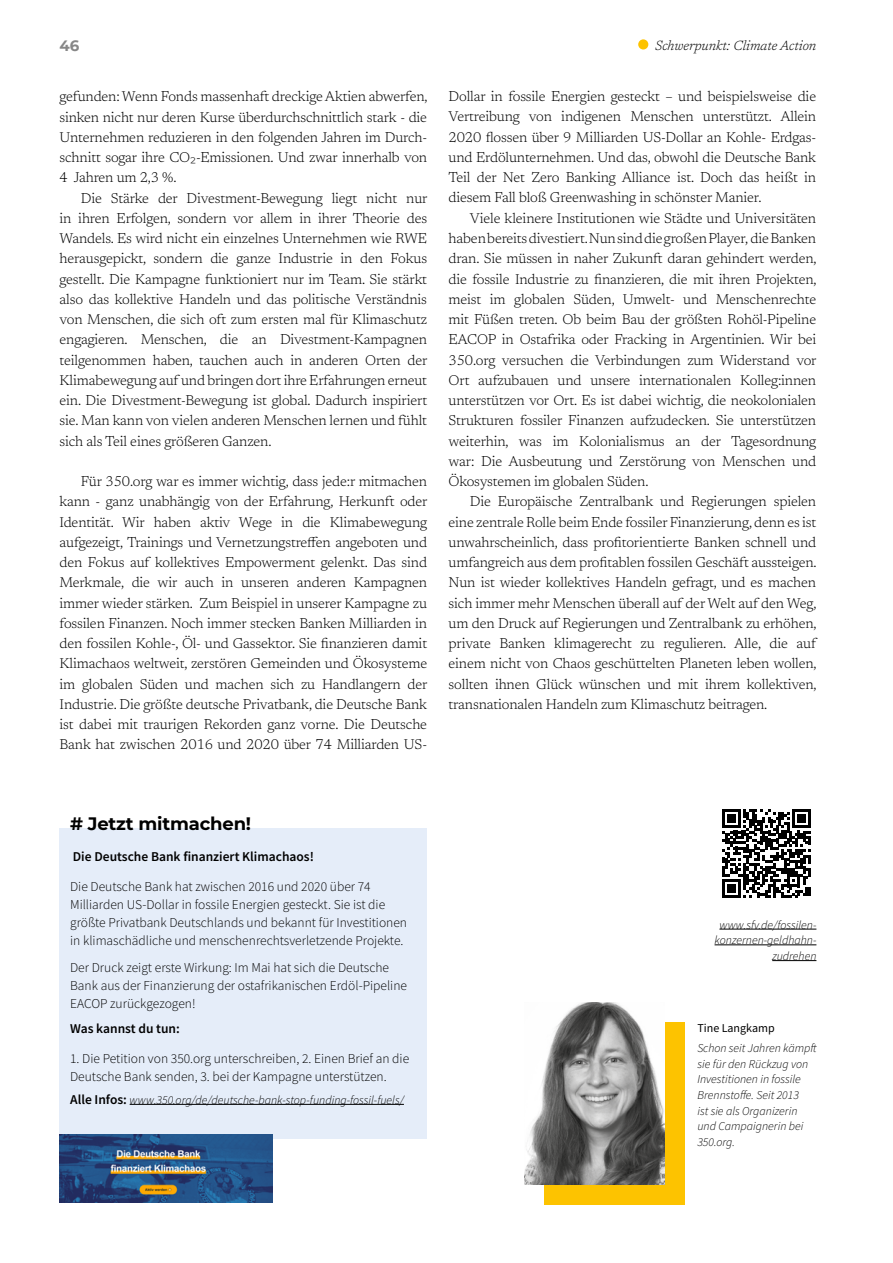
<style>
.page{position:relative;width:893px;height:1263px;background:#fff}
.page>*{position:absolute;margin:0;border:0;box-sizing:border-box;transform-origin:0 0}
.t1{font:700 18px "Montserrat";letter-spacing:-.01em;color:#000}
.t2{font:700 15px "Montserrat";color:#878787}
.t3{font:300 14.25px/20.2px "Newsreader";letter-spacing:-.01em;color:#000;text-align:justify}
.t4{font:300 13.5px/18px "Source Sans Pro";color:#000}
.t5{font:600 13.5px "Source Sans Pro";color:#000}
.t6{font:italic 300 13.5px "Newsreader";color:#000}
.t7{font:italic 300 12px/15.8px "Source Sans Pro";color:#000}
.t8{font:12px "Source Sans Pro";color:#000}
.s1{font-family:"Montserrat"}
.s2{font-weight:600;font-style:normal;font-size:13.5px}
</style>
<div class="page">
<div style="left:544px;top:1023px;width:141px;height:182px;background:#fdc300"></div>
<img style="left:524px;top:1002px;width:140px;height:183px">
<div style="left:638px;top:39px;width:10px;height:11px;background:#fdc300;border-radius:50%"></div>
<hr style="left:719px;top:929px;width:97px;height:1px;background:#000">
<hr style="left:714px;top:944px;width:102px;height:1px;background:#000">
<hr style="left:772px;top:960px;width:44px;height:1px;background:#000">
<svg style="left:722px;top:809px;width:89px;height:89px"></svg>
<div style="left:60px;top:828px;width:367px;height:310px;background:#e5edf9"></div>
<hr style="left:130px;top:1104px;width:274px;height:1px;background:#000">
<img style="left:60px;top:1134px;width:212px;height:68px">
<p class="t2" style="left:60px;top:34px;width:21px">46</p>
<p class="t6" style="left:655px;top:35px;width:163px">Schwerpunkt: Climate Action</p>
<p class="t3" style="left:60px;top:86px;width:369px">gefunden: Wenn Fonds massenhaft dreckige Aktien abwerfen, sinken nicht nur deren Kurse überdurchschnittlich stark - die Unternehmen reduzieren in den folgenden Jahren im Durch&shy;schnitt sogar ihre CO<span class="s1">2</span>-Emissionen. Und zwar innerhalb von 4 Jahren um 2,3 %.</p>
<p class="t3" style="left:60px;top:187px;width:369px;text-indent:21px">Die Stärke der Divestment-Bewegung liegt nicht nur in ihren Erfolgen, sondern vor allem in ihrer Theorie des Wandels. Es wird nicht ein einzelnes Unternehmen wie RWE herausgepickt, sondern die ganze Industrie in den Fokus gestellt. Die Kampagne funktioniert nur im Team. Sie stärkt also das kollektive Handeln und das politische Verständnis von Menschen, die sich oft zum ersten mal für Klimaschutz engagieren. Menschen, die an Divestment-Kampagnen teilgenommen haben, tauchen auch in anderen Orten der Klimabewegung auf und bringen dort ihre Erfahrungen erneut ein. Die Divestment-Bewegung ist global. Dadurch inspiriert sie. Man kann von vielen anderen Menschen lernen und fühlt sich als Teil eines größeren Ganzen.</p>
<p class="t3" style="left:60px;top:470px;width:369px;text-indent:21px">Für 350.org war es immer wichtig, dass jede:r mitmachen kann - ganz unabhängig von der Erfahrung, Herkunft oder Identität. Wir haben aktiv Wege in die Klimabewegung aufgezeigt, Trainings und Vernetzungstreffen angeboten und den Fokus auf kollektives Empowerment gelenkt. Das sind Merkmale, die wir auch in unseren anderen Kampagnen immer wieder stärken. Zum Beispiel in unserer Kampagne zu fossilen Finanzen. Noch immer stecken Banken Milliarden in den fossilen Kohle-, Öl- und Gassektor. Sie finanzieren damit Klimachaos weltweit, zerstören Gemeinden und Ökosysteme im globalen Süden und machen sich zu Handlangern der Industrie. Die größte deutsche Privatbank, die Deutsche Bank ist dabei mit traurigen Rekorden ganz vorne. Die Deutsche Bank hat zwischen 2016 und 2020 über 74 Milliarden US-</p>
<p class="t3" style="left:449px;top:86px;width:369px">Dollar in fossile Energien gesteckt – und beispielsweise die Vertreibung von indigenen Menschen unterstützt. Allein 2020 flossen über 9 Milliarden US-Dollar an Kohle- Erdgas&shy;und Erdölunternehmen. Und das, obwohl die Deutsche Bank Teil der Net Zero Banking Alliance ist. Doch das heißt in diesem Fall bloß Greenwashing in schönster Manier.</p>
<p class="t3" style="left:449px;top:207px;width:369px;text-indent:21px">Viele kleinere Institutionen wie Städte und Universitäten haben bereits divestiert. Nun sind die großen Player, die Banken dran. Sie müssen in naher Zukunft daran gehindert werden, die fossile Industrie zu finanzieren, die mit ihren Projekten, meist im globalen Süden, Umwelt- und Menschenrechte mit Füßen treten. Ob beim Bau der größten Rohöl-Pipeline EACOP in Ostafrika oder Fracking in Argentinien. Wir bei 350.org versuchen die Verbindungen zum Widerstand vor Ort aufzubauen und unsere internationalen Kolleg:innen unterstützen vor Ort. Es ist dabei wichtig, die neokolonialen Strukturen fossiler Finanzen aufzudecken. Sie unterstützen weiterhin, was im Kolonialismus an der Tagesordnung war: Die Ausbeutung und Zerstörung von Menschen und Ökosystemen im globalen Süden.</p>
<p class="t3" style="left:449px;top:491px;width:369px;text-indent:21px">Die Europäische Zentralbank und Regierungen spielen eine zentrale Rolle beim Ende fossiler Finanzierung, denn es ist unwahrscheinlich, dass profitorientierte Banken schnell und umfangreich aus dem profitablen fossilen Geschäft aussteigen.<br>Nun ist wieder kollektives Handeln gefragt, und es machen sich immer mehr Menschen überall auf der Welt auf den Weg, um den Druck auf Regierungen und Zentralbank zu erhöhen, private Banken klimagerecht zu regulieren. Alle, die auf einem nicht von Chaos geschüttelten Planeten leben wollen, sollten ihnen Glück wünschen und mit ihrem kollektiven, transnationalen Handeln zum Klimaschutz beitragen.</p>
<p class="t1" style="left:70px;top:811px;width:183px"># Jetzt mitmachen!</p>
<p class="t5" style="left:73px;top:847px;width:243px">Die Deutsche Bank finanziert Klimachaos!</p>
<p class="t4" style="left:70px;top:878px;width:338px">Die Deutsche Bank hat zwischen 2016 und 2020 über 74<br>Milliarden US-Dollar in fossile Energien gesteckt. Sie ist die größte Privatbank Deutschlands und bekannt für Investitionen in klimaschädliche und menschenrechtsverletzende Projekte.</p>
<p class="t4" style="left:70px;top:959px;width:338px">Der Druck zeigt erste Wirkung: Im Mai hat sich die Deutsche<br>Bank aus der Finanzierung der ostafrikanischen Erdöl-Pipeline<br>EACOP zurückgezogen!</p>
<p class="t5" style="left:70px;top:1019px;width:111px">Was kannst du tun:</p>
<p class="t4" style="left:70px;top:1050px;width:340px">1. Die Petition von 350.org unterschreiben, 2. Einen Brief an die<br>Deutsche Bank senden, 3. bei der Kampagne unterstützen.</p>
<p class="t7" style="left:70px;top:1092px;width:335px"><span class="s2">Alle Infos:</span> www.350.org/de/deutsche-bank-stop-funding-fossil-fuels/</p>
<p class="t7" style="left:714px;top:917px;width:103px;text-align:right">www.sfv.de/fossilen&shy;konzernen-geldhahn&shy;zudrehen</p>
<p class="t8" style="left:697px;top:1020px;width:79px">Tine Langkamp</p>
<p class="t7" style="left:697px;top:1040px;width:121px">Schon seit Jahren kämpft sie für den Rückzug von<br>Investitionen in fossile<br>Brennstoffe. Seit 2013<br>ist sie als Organizerin und Campaignerin bei<br>350.org.</p>
</div>
